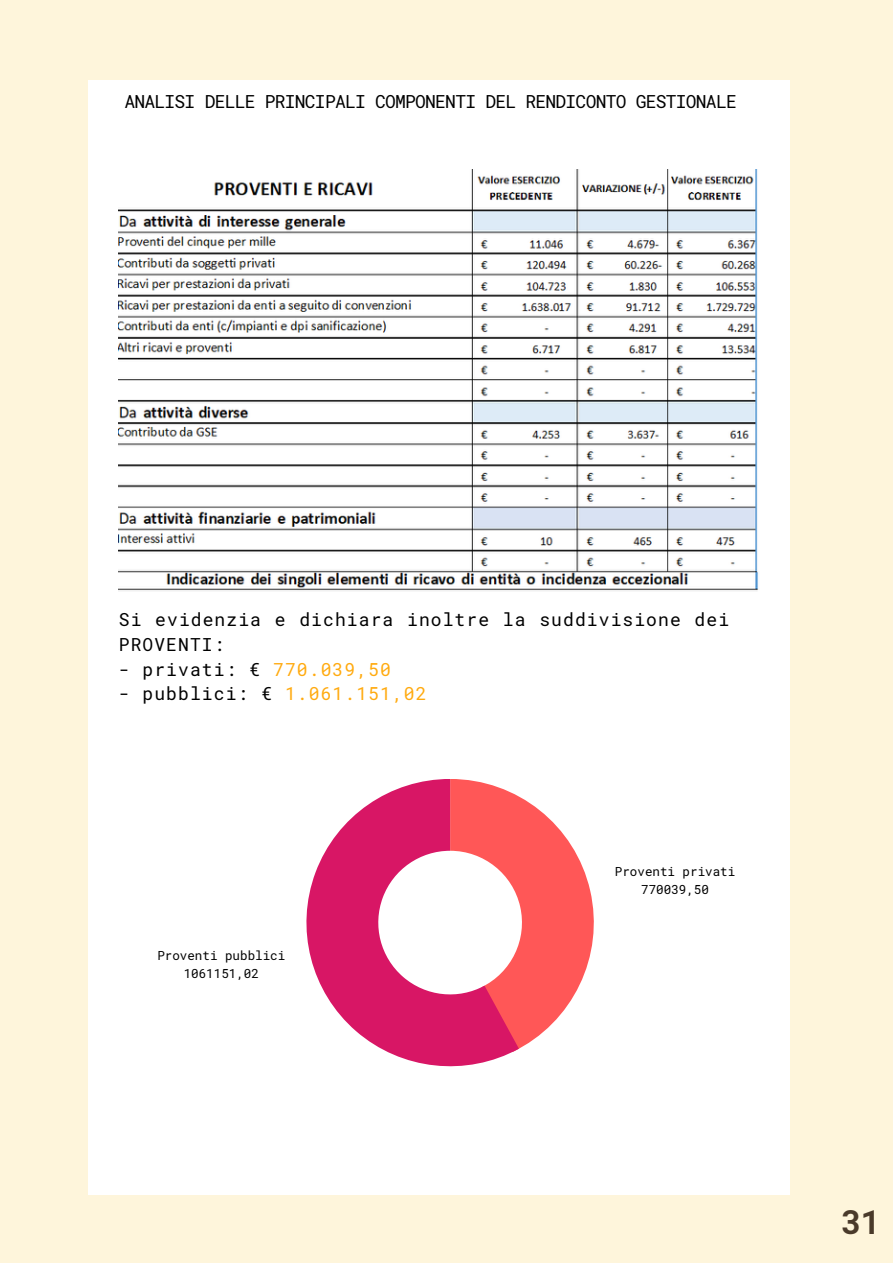
<style>
.page{position:relative;width:893px;height:1264px;background:#fff}
.page>*{position:absolute;margin:0;border:0;box-sizing:border-box;transform-origin:0 0}
.t1{font:700 33px "Roboto Mono";color:#4a3a2a}
.t2{font:18px/24.8px "Roboto Mono";letter-spacing:.06em;color:#000}
.t3{font:18px "Roboto Mono";letter-spacing:-.045em;color:#000}
.t4{font:18px "Roboto Mono";letter-spacing:.06em;color:#ffaa0f}
.t5{font:12.6px "Roboto Mono";color:#000}
.s1{color:#ffaa0f}
.s2{color:#000}
</style>
<div class="page">
<div style="left:0;top:0;width:892px;height:1262px;background:#fef5db"></div>
<div style="left:88px;top:80px;width:702px;height:1114px;background:#fff"></div>
<img style="left:119px;top:169px;width:640px;height:422px">
<svg style="left:306px;top:779px;width:209px;height:287px;fill:#d81665"></svg>
<svg style="left:450px;top:779px;width:143px;height:272px"></svg>
<p class="t3" style="left:124px;top:89px;width:613px">ANALISI DELLE PRINCIPALI COMPONENTI DEL RENDICONTO GESTIONALE</p>
<p class="t2" style="left:119px;top:606px;width:612px">Si evidenzia e dichiara inoltre la suddivisione dei<br>PROVENTI:</p>
<p class="t2" style="left:119px;top:656px;width:273px">- privati: € <span class="s1">770.039,50</span></p>
<p class="t4" style="left:119px;top:681px;width:309px"><span class="s2">- pubblici: €</span> 1.061.151,02</p>
<p class="t5" style="left:157px;top:947px;width:129px">Proventi pubblici</p>
<p class="t5" style="left:184px;top:964px;width:77px">1061151,02</p>
<p class="t5" style="left:614px;top:863px;width:122px">Proventi privati</p>
<p class="t5" style="left:641px;top:880px;width:69px">770039,50</p>
<p class="t1" style="left:841px;top:1199px;width:41px">31</p>
</div>
